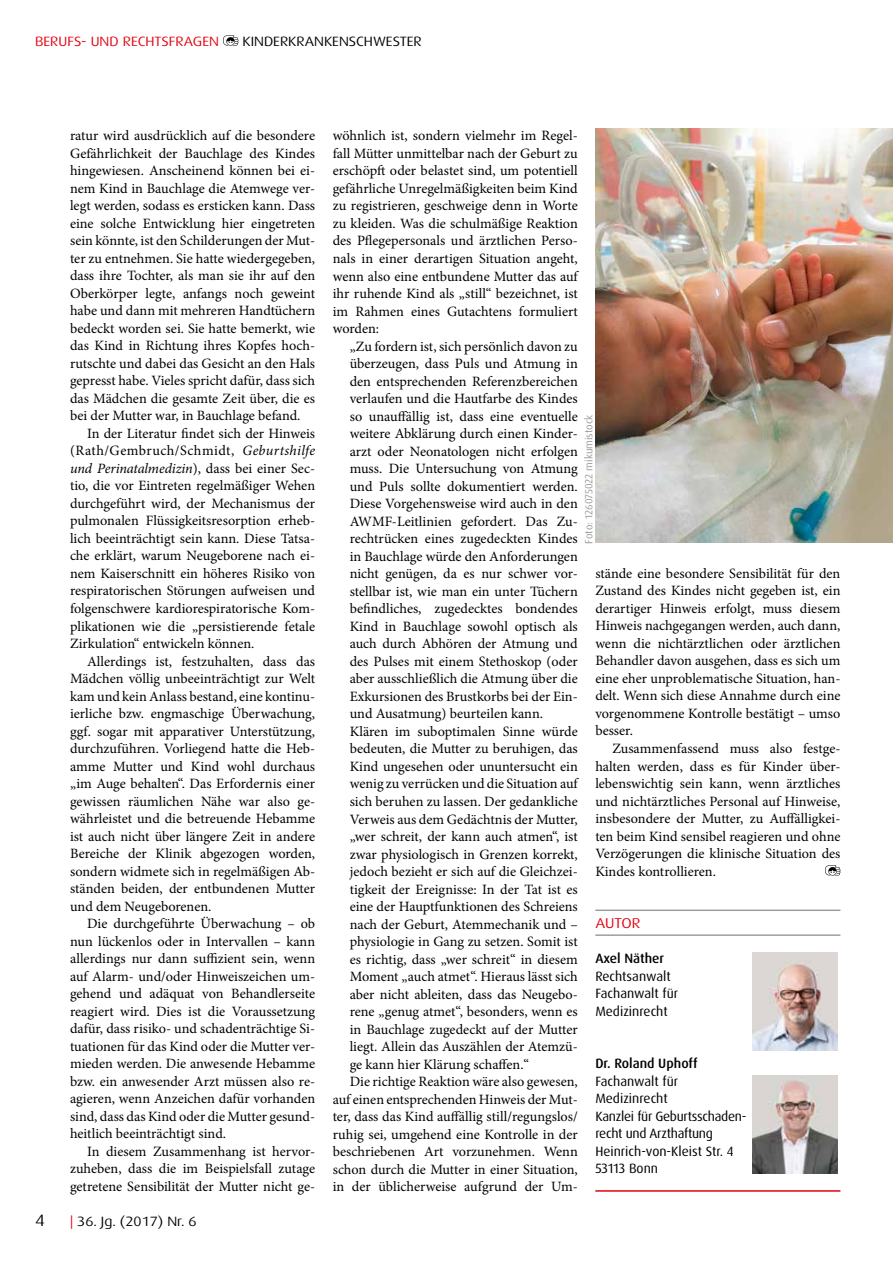
<style>
.page{position:relative;width:893px;height:1263px;background:#fff}
.page>*{position:absolute;margin:0;border:0;box-sizing:border-box;transform-origin:0 0}
.t1{font:16.5px "Dax Wide";color:#000}
.t2{font:14.25px/17.5px "Minion Pro";color:#000;text-align:justify}
.t3{font:14.25px "Dax Wide";letter-spacing:-.005em;color:#e3000f}
.t4{font:13.5px/17.5px "Dax OT";color:#000}
.t5{font:13.5px "Dax Wide";color:#000}
.t6{font:500 13.5px "Dax OT";color:#000}
.t7{font:13.5px "Dax Wide";color:#e3000f}
.t8{font:10.5px "Dax OT";color:#9c9d9d}
.s1{font-style:italic}
.s2{color:#e3000f}
</style>
<div class="page">
<svg style="left:223px;top:35px;width:15px;height:11px"></svg>
<hr style="left:595px;top:909px;width:245px;height:2px;background:#9c9d9d">
<hr style="left:595px;top:934px;width:245px;height:2px;background:#9c9d9d">
<hr style="left:595px;top:1190px;width:245px;height:2px;background:#e3000f">
<svg style="left:825px;top:865px;width:15px;height:10px"></svg>
<img style="left:595px;top:128px;width:298px;height:415px">
<img style="left:753px;top:1075px;width:85px;height:98px">
<img style="left:753px;top:953px;width:85px;height:97px">
<p class="t7" style="left:35px;top:33px;width:185px">BERUFS- UND RECHTSFRAGEN</p>
<p class="t5" style="left:242px;top:33px;width:181px">KINDERKRANKENSCHWESTER</p>
<p class="t2" style="left:70px;top:127px;width:247px">ratur wird ausdrücklich auf die besondere Gefährlichkeit der Bauchlage des Kindes hingewiesen. Anscheinend können bei ei&shy;nem Kind in Bauchlage die Atemwege ver&shy;legt werden, sodass es ersticken kann. Dass eine solche Entwicklung hier eingetreten sein könnte, ist den Schilderungen der Mut&shy;ter zu entnehmen. Sie hatte wiedergegeben, dass ihre Tochter, als man sie ihr auf den Oberkörper legte, anfangs noch geweint habe und dann mit mehreren Handtüchern bedeckt worden sei. Sie hatte bemerkt, wie das Kind in Richtung ihres Kopfes hoch&shy;rutschte und dabei das Gesicht an den Hals gepresst habe. Vieles spricht dafür, dass sich das Mädchen die gesamte Zeit über, die es bei der Mutter war, in Bauchlage befand.</p>
<p class="t2" style="left:70px;top:425px;width:247px;text-indent:17px">In der Literatur findet sich der Hinweis (Rath/Gembruch/Schmidt, <span class="s1">Geburtshilfe und Perinatalmedizin</span>), dass bei einer Sec&shy;tio, die vor Eintreten regelmäßiger Wehen durchgeführt wird, der Mechanismus der pulmonalen Flüssigkeitsresorption erheb&shy;lich beeinträchtigt sein kann. Diese Tatsa&shy;che erklärt, warum Neugeborene nach ei&shy;nem Kaiserschnitt ein höheres Risiko von respiratorischen Störungen aufweisen und folgenschwere kardiorespiratorische Kom&shy;plikationen wie die „persistierende fetale Zirkulation“ entwickeln können.</p>
<p class="t2" style="left:70px;top:652px;width:247px;text-indent:17px">Allerdings ist, festzuhalten, dass das Mädchen völlig unbeeinträchtigt zur Welt kam und kein Anlass bestand, eine kontinu&shy;ierliche bzw. engmaschige Überwachung, ggf. sogar mit apparativer Unterstützung, durchzuführen. Vorliegend hatte die Heb&shy;amme Mutter und Kind wohl durchaus „im Auge behalten“. Das Erfordernis einer gewissen räumlichen Nähe war also ge&shy;währleistet und die betreuende Hebamme ist auch nicht über längere Zeit in andere Bereiche der Klinik abgezogen worden, sondern widmete sich in regelmäßigen Ab&shy;ständen beiden, der entbundenen Mutter und dem Neugeborenen.</p>
<p class="t2" style="left:70px;top:915px;width:247px;text-indent:17px">Die durchgeführte Überwachung – ob nun lückenlos oder in Intervallen – kann allerdings nur dann suffizient sein, wenn auf Alarm- und/oder Hinweiszeichen um&shy;gehend und adäquat von Behandlerseite reagiert wird. Dies ist die Voraussetzung dafür, dass risiko- und schadenträchtige Si&shy;tuationen für das Kind oder die Mutter ver&shy;mieden werden. Die anwesende Hebamme bzw. ein anwesender Arzt müssen also re&shy;agieren, wenn Anzeichen dafür vorhanden sind, dass das Kind oder die Mutter gesund&shy;heitlich beeinträchtigt sind.</p>
<p class="t2" style="left:70px;top:1143px;width:247px;text-indent:17px">In diesem Zusammenhang ist hervor&shy;zuheben, dass die im Beispielsfall zutage getretene Sensibilität der Mutter nicht ge-</p>
<p class="t1" style="left:35px;top:1211px;width:11px">4</p>
<p class="t5" style="left:70px;top:1213px;width:128px"><span class="s2">|</span> 36. Jg. (2017) Nr. 6</p>
<p class="t2" style="left:333px;top:127px;width:247px">wöhnlich ist, sondern vielmehr im Regel&shy;fall Mütter unmittelbar nach der Geburt zu erschöpft oder belastet sind, um potentiell gefährliche Unregelmäßigkeiten beim Kind zu registrieren, geschweige denn in Worte zu kleiden. Was die schulmäßige Reaktion des Pflegepersonals und ärztlichen Perso&shy;nals in einer derartigen Situation angeht, wenn also eine entbundene Mutter das auf ihr ruhende Kind als „still“ bezeichnet, ist im Rahmen eines Gutachtens formuliert worden:</p>
<p class="t2" style="left:350px;top:337px;width:230px">„Zu fordern ist, sich persönlich davon zu</p>
<p class="t2" style="left:350px;top:355px;width:230px">überzeugen, dass Puls und Atmung in</p>
<p class="t2" style="left:350px;top:372px;width:230px">den entsprechenden Referenzbereichen</p>
<p class="t2" style="left:350px;top:390px;width:230px">verlaufen und die Hautfarbe des Kindes</p>
<p class="t2" style="left:350px;top:407px;width:230px">so unauffällig ist, dass eine eventuelle</p>
<p class="t2" style="left:350px;top:425px;width:230px">weitere Abklärung durch einen Kinder-</p>
<p class="t2" style="left:350px;top:442px;width:230px">arzt oder Neonatologen nicht erfolgen</p>
<p class="t2" style="left:350px;top:460px;width:230px">muss. Die Untersuchung von Atmung</p>
<p class="t2" style="left:350px;top:477px;width:230px">und Puls sollte dokumentiert werden.</p>
<p class="t2" style="left:350px;top:495px;width:230px">Diese Vorgehensweise wird auch in den</p>
<p class="t2" style="left:350px;top:512px;width:230px">AWMF-Leitlinien gefordert. Das Zu-</p>
<p class="t2" style="left:350px;top:530px;width:230px">rechtrücken eines zugedeckten Kindes</p>
<p class="t2" style="left:350px;top:547px;width:230px">in Bauchlage würde den Anforderungen</p>
<p class="t2" style="left:350px;top:565px;width:230px">nicht genügen, da es nur schwer vor-</p>
<p class="t2" style="left:350px;top:582px;width:230px">stellbar ist, wie man ein unter Tüchern</p>
<p class="t2" style="left:350px;top:600px;width:230px">befindliches, zugedecktes bondendes</p>
<p class="t2" style="left:350px;top:617px;width:230px">Kind in Bauchlage sowohl optisch als</p>
<p class="t2" style="left:350px;top:635px;width:230px">auch durch Abhören der Atmung und</p>
<p class="t2" style="left:350px;top:653px;width:230px">des Pulses mit einem Stethoskop (oder</p>
<p class="t2" style="left:350px;top:670px;width:230px">aber ausschließlich die Atmung über die</p>
<p class="t2" style="left:350px;top:688px;width:230px">Exkursionen des Brustkorbs bei der Ein-</p>
<p class="t2" style="left:350px;top:705px;width:195px">und Ausatmung) beurteilen kann.</p>
<p class="t2" style="left:350px;top:723px;width:230px">Klären im suboptimalen Sinne würde</p>
<p class="t2" style="left:350px;top:740px;width:230px">bedeuten, die Mutter zu beruhigen, das</p>
<p class="t2" style="left:350px;top:758px;width:230px">Kind ungesehen oder ununtersucht ein</p>
<p class="t2" style="left:350px;top:775px;width:230px">wenig zu verrücken und die Situation auf</p>
<p class="t2" style="left:350px;top:793px;width:230px">sich beruhen zu lassen. Der gedankliche</p>
<p class="t2" style="left:350px;top:810px;width:230px">Verweis aus dem Gedächtnis der Mutter,</p>
<p class="t2" style="left:350px;top:828px;width:230px">„wer schreit, der kann auch atmen“, ist</p>
<p class="t2" style="left:350px;top:845px;width:230px">zwar physiologisch in Grenzen korrekt,</p>
<p class="t2" style="left:350px;top:863px;width:230px">jedoch bezieht er sich auf die Gleichzei-</p>
<p class="t2" style="left:350px;top:880px;width:230px">tigkeit der Ereignisse: In der Tat ist es</p>
<p class="t2" style="left:350px;top:898px;width:230px">eine der Hauptfunktionen des Schreiens</p>
<p class="t2" style="left:350px;top:915px;width:230px">nach der Geburt, Atemmechanik und –</p>
<p class="t2" style="left:350px;top:933px;width:230px">physiologie in Gang zu setzen. Somit ist</p>
<p class="t2" style="left:350px;top:950px;width:230px">es richtig, dass „wer schreit“ in diesem</p>
<p class="t2" style="left:350px;top:968px;width:230px">Moment „auch atmet“. Hieraus lässt sich</p>
<p class="t2" style="left:350px;top:985px;width:230px">aber nicht ableiten, dass das Neugebo-</p>
<p class="t2" style="left:350px;top:1003px;width:230px">rene „genug atmet“, besonders, wenn es</p>
<p class="t2" style="left:350px;top:1020px;width:230px">in Bauchlage zugedeckt auf der Mutter</p>
<p class="t2" style="left:350px;top:1038px;width:230px">liegt. Allein das Auszählen der Atemzü-</p>
<p class="t2" style="left:350px;top:1055px;width:181px">ge kann hier Klärung schaffen.“</p>
<p class="t2" style="left:350px;top:1073px;width:230px">Die richtige Reaktion wäre also gewesen,</p>
<p class="t2" style="left:333px;top:1090px;width:247px">auf einen entsprechenden Hinweis der Mut-</p>
<p class="t2" style="left:333px;top:1108px;width:247px">ter, dass das Kind auffällig still/regungslos/</p>
<p class="t2" style="left:333px;top:1125px;width:247px">ruhig sei, umgehend eine Kontrolle in der</p>
<p class="t2" style="left:333px;top:1143px;width:247px">beschriebenen Art vorzunehmen. Wenn</p>
<p class="t2" style="left:333px;top:1160px;width:247px">schon durch die Mutter in einer Situation,</p>
<p class="t2" style="left:333px;top:1178px;width:247px">in der üblicherweise aufgrund der Um-</p>
<p class="t8" style="left:582px;top:544px;width:130px;rotate:-90deg">Foto: 126075022 mikumistock</p>
<p class="t2" style="left:595px;top:565px;width:247px">stände eine besondere Sensibilität für den Zustand des Kindes nicht gegeben ist, ein derartiger Hinweis erfolgt, muss diesem Hinweis nachgegangen werden, auch dann, wenn die nichtärztlichen oder ärztlichen Behandler davon ausgehen, dass es sich um eine eher unproblematische Situation, han&shy;delt. Wenn sich diese Annahme durch eine vorgenommene Kontrolle bestätigt – umso besser.</p>
<p class="t2" style="left:595px;top:740px;width:247px;text-indent:17px">Zusammenfassend muss also festge&shy;halten werden, dass es für Kinder über&shy;lebenswichtig sein kann, wenn ärztliches und nichtärztliches Personal auf Hinweise, insbesondere der Mutter, zu Auffälligkei&shy;ten beim Kind sensibel reagieren und ohne Verzögerungen die klinische Situation des Kindes kontrollieren.</p>
<p class="t3" style="left:595px;top:915px;width:47px">AUTOR</p>
<p class="t6" style="left:595px;top:950px;width:70px">Axel Näther</p>
<p class="t4" style="left:595px;top:967px;width:84px">Rechtsanwalt<br>Fachanwalt für<br>Medizinrecht</p>
<p class="t6" style="left:595px;top:1055px;width:104px">Dr. Roland Uphoff</p>
<p class="t4" style="left:595px;top:1072px;width:153px">Fachanwalt für<br>Medizinrecht<br>Kanzlei für Geburtsschaden&shy;recht und Arzthaftung<br>Heinrich-von-Kleist Str. 4<br>53113 Bonn</p>
</div>
